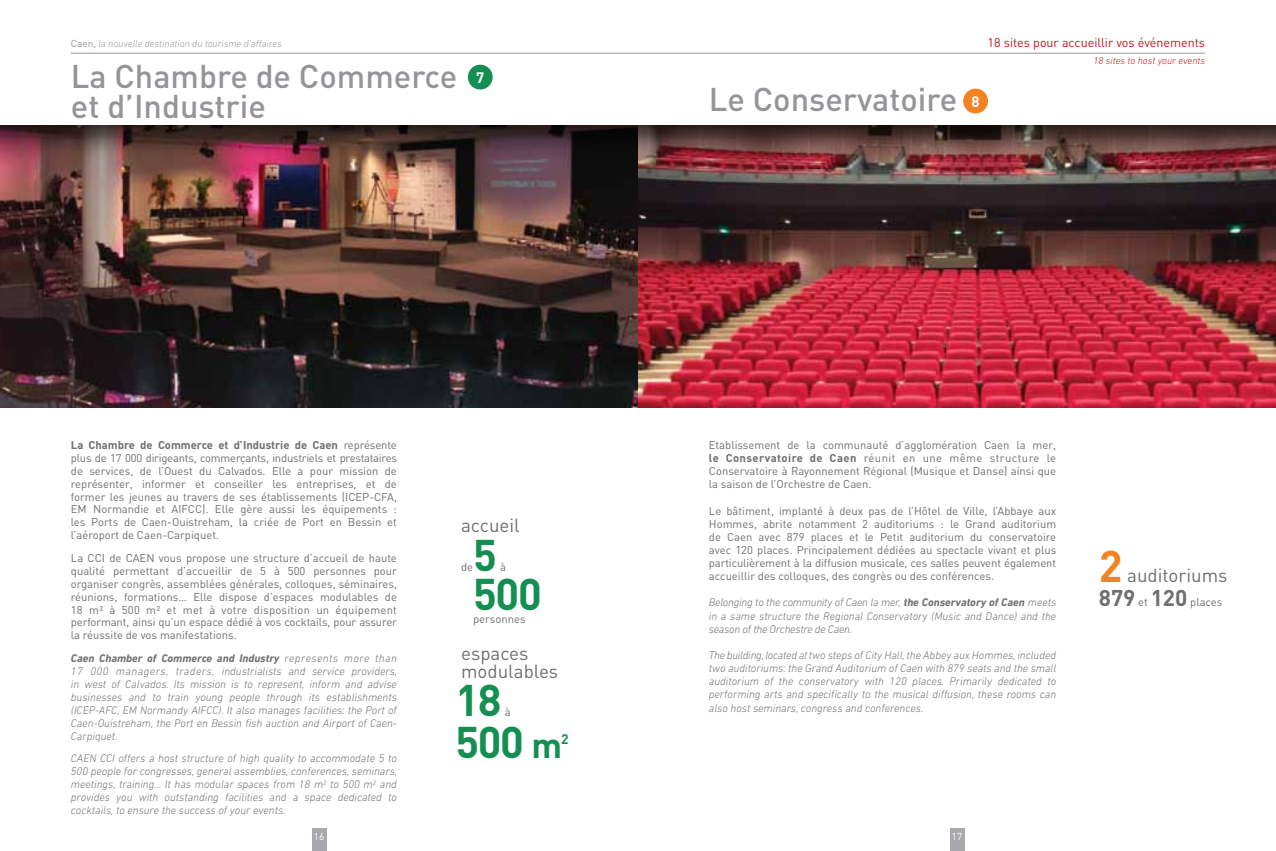
<style>
.page{position:relative;width:1276px;height:851px;background:#fff}
.page>*{position:absolute;margin:0;border:0;box-sizing:border-box;transform-origin:0 0}
.t1{font:700 43.75px "DIN";letter-spacing:-.03em;color:#138f51}
.t2{font:700 43.75px "DIN";color:#f58220}
.t3{font:500 32.5px/30px "DIN";color:#939598}
.t4{font:18.75px/17.5px "DIN";color:#6d6e71}
.t5{font:700 15px "DIN";color:#fff}
.t6{font:700 13.75px "DIN";color:#138f51}
.t7{font:12.5px "DIN";color:#c4161c}
.t8{font:11.25px/12.9px "DIN";color:#6d6e71;text-align:justify}
.t9{font:italic 300 11.25px/12.9px "DIN Next LT Pro";color:#6d6e71;text-align:justify}
.t10{font:italic 300 10px "DIN Next LT Pro";color:#939598}
.t11{font:italic 300 10px "DIN Next LT Pro";color:#c4161c}
.t12{font:10px "DIN";color:#fff}
.s1{font-family:"DIN";font-weight:400;font-style:normal}
.s2{font-weight:700;font-size:15px;color:#fff}
.s3{font-weight:700}
.s4{font-size:35px}
.s5{font-weight:700;font-size:22.5px}
</style>
<div class="page">
<div style="left:312px;top:828px;width:14px;height:22px;background:#a7a9ac"></div>
<div style="left:950px;top:828px;width:14px;height:22px;background:#a7a9ac"></div>
<img style="left:0;top:160px;width:1276px;height:247px">
<div style="left:0;top:0;width:1276px;height:160px;background:#000;opacity:.75"></div>
<div style="left:0;top:0;width:1276px;height:124px;background:#fff"></div>
<div style="left:468px;top:65px;width:25px;height:24px;background:#138f51;border-radius:50%"></div>
<div style="left:963px;top:89px;width:25px;height:24px;background:#f58220;border-radius:50%"></div>
<hr style="left:71px;top:53px;width:567px;height:1px;background:#939598">
<hr style="left:638px;top:53px;width:567px;height:1px;background:#939598">
<p class="t10" style="left:71px;top:38px;width:212px"><span class="s1">Caen,</span> la nouvelle destination du tourisme d’affaires</p>
<p class="t7" style="left:987px;top:35px;width:219px">18 sites pour accueillir vos événements</p>
<p class="t11" style="left:1093px;top:54px;width:113px">18 sites to host your events</p>
<h2 class="t3" style="left:71px;top:60px;width:388px">La Chambre de Commerce et d’Industrie</h2>
<h3 class="t5" style="left:476px;top:67px;width:10px">7</h3>
<h2 class="t3" style="left:709px;top:83px;width:272px">Le Conservatoire <span class="s2">8</span></h2>
<p class="t8" style="left:71px;top:438px;width:328px"><span class="s3">La Chambre de Commerce et d’Industrie de Caen</span> représente plus de 17 000 dirigeants, commerçants, industriels et prestataires de services, de l’Ouest du Calvados. Elle a pour mission de représenter, informer et conseiller les entreprises, et de former les jeunes au travers de ses établissements (ICEP-CFA, EM Normandie et AIFCC). Elle gère aussi les équipements : les Ports de Caen-Ouistreham, la criée de Port en Bessin et l’aéroport de Caen-Carpiquet.</p>
<p class="t8" style="left:71px;top:551px;width:328px">La CCI de CAEN vous propose une structure d’accueil de haute qualité permettant d’accueillir de 5 à 500 personnes pour organiser congrès, assemblées générales, colloques, séminaires, réunions, formations… Elle dispose d’espaces modulables de 18 m² à 500 m² et met à votre disposition un équipement performant, ainsi qu’un espace dédié à vos cocktails, pour assurer la réussite de vos manifestations.</p>
<p class="t9" style="left:71px;top:651px;width:328px"><span class="s3">Caen Chamber of Commerce and Industry</span> represents more than 17 000 managers, traders, industrialists and service providers, in west of Calvados. Its mission is to represent, inform and advise businesses and to train young people through its establishments (ICEP-AFC, EM Normandy AIFCC). It also manages facilities: the Port of Caen-Ouistreham, the Port en Bessin fish auction and Airport of Caen-Carpiquet.</p>
<p class="t9" style="left:71px;top:751px;width:328px">CAEN CCI offers a host structure of high quality to accommodate 5 to 500 people for congresses, general assemblies, conferences, seminars, meetings, training... It has modular spaces from 18 m<sup>2</sup> to 500 m<sup>2</sup> and provides you with outstanding facilities and a space dedicated to cocktails, to ensure the success of your events.</p>
<h3 class="t4" style="left:461px;top:516px;width:60px">accueil</h3>
<p class="t8" style="left:461px;top:560px;width:14px">de</p>
<h1 class="t1" style="left:473px;top:526px;width:25px">5</h1>
<p class="t8" style="left:500px;top:560px;width:7px">à</p>
<h1 class="t1" style="left:473px;top:565px;width:70px">500</h1>
<p class="t8" style="left:473px;top:611px;width:54px">personnes</p>
<h3 class="t4" style="left:461px;top:644px;width:99px">espaces modulables</h3>
<h1 class="t1" style="left:455px;top:671px;width:48px">18</h1>
<p class="t8" style="left:505px;top:705px;width:7px">à</p>
<h1 class="t1" style="left:455px;top:713px;width:108px">500 <span class="s4">m</span></h1>
<p class="t6" style="left:561px;top:729px;width:9px">2</p>
<p class="t8" style="left:709px;top:438px;width:349px">Etablissement de la communauté d’agglomération Caen la mer, <span class="s3">le Conservatoire de Caen</span> réunit en une même structure le Conservatoire à Rayonnement Régional (Musique et Danse) ainsi que la saison de l’Orchestre de Caen.</p>
<p class="t8" style="left:709px;top:503px;width:349px">Le bâtiment, implanté à deux pas de l’Hôtel de Ville, l’Abbaye aux Hommes, abrite notamment 2 auditoriums : le Grand auditorium de Caen avec 879 places et le Petit auditorium du conservatoire avec 120 places. Principalement dédiées au spectacle vivant et plus particulièrement à la diffusion musicale, ces salles peuvent également accueillir des colloques, des congrès ou des conférences.</p>
<p class="t9" style="left:709px;top:596px;width:349px">Belonging to the community of Caen la mer, <span class="s3">the Conservatory of Caen</span> meets in a same structure the Regional Conservatory (Music and Dance) and the season of the Orchestre de Caen.</p>
<p class="t9" style="left:709px;top:648px;width:349px">The building, located at two steps of City Hall, the Abbey aux Hommes, included two auditoriums: the Grand Auditorium of Caen with 879 seats and the small auditorium of the conservatory with 120 places. Primarily dedicated to performing arts and specifically to the musical diffusion, these rooms can also host seminars, congress and conferences.</p>
<p class="t12" style="left:314px;top:829px;width:12px">16</p>
<p class="t12" style="left:951px;top:829px;width:12px">17</p>
<h1 class="t2" style="left:1098px;top:537px;width:25px">2</h1>
<h3 class="t4" style="left:1127px;top:566px;width:102px">auditoriums</h3>
<p class="t8" style="left:1098px;top:595px;width:125px"><span class="s5">879</span> et <span class="s5">120</span> places</p>
</div>
